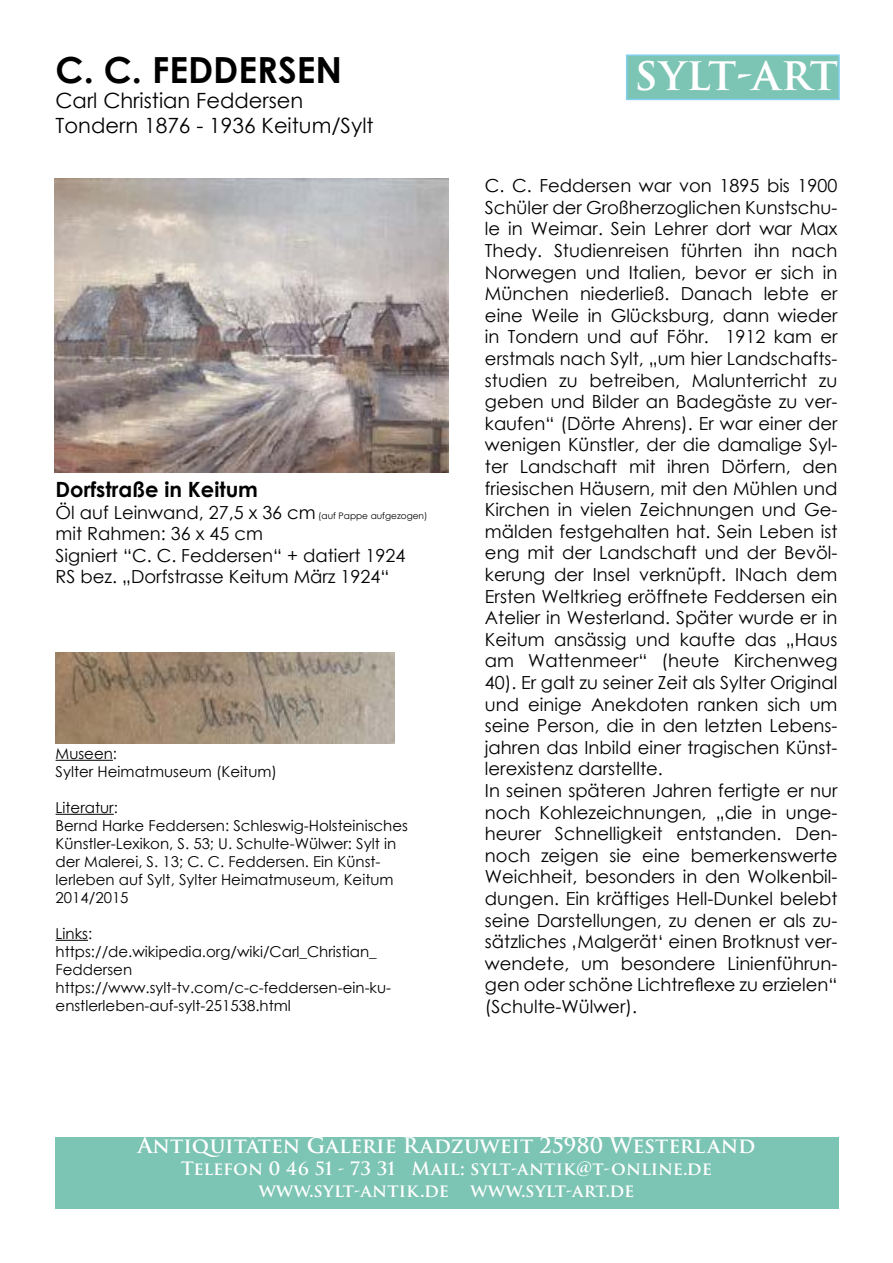
<style>
.page{position:relative;width:893px;height:1263px;background:#fff}
.page>*{position:absolute;margin:0;border:0;box-sizing:border-box;transform-origin:0 0}
.t1{font:600 45px "Trajan Pro 3";color:#fff}
.t2{font:700 36px "Century Gothic";color:#000}
.t3{font:21px/25.2px "Century Gothic";color:#000}
.t4{font:600 21px "Trajan Pro 3";color:#fff}
.t5{font:700 21px "Century Gothic";color:#000}
.t6{font:18px/21.6px "Century Gothic";color:#000}
.t7{font:600 18px/21.6px "Trajan Pro 3";color:#fff;text-align:center}
.t8{font:15px/18px "Century Gothic";color:#000}
.s1{font-size:9px}
</style>
<div class="page">
<hr style="left:56px;top:760px;width:57px;height:1px;background:#000">
<hr style="left:56px;top:814px;width:58px;height:1px;background:#000">
<hr style="left:56px;top:940px;width:32px;height:1px;background:#000">
<img style="left:54px;top:179px;width:394px;height:294px">
<img style="left:56px;top:653px;width:339px;height:90px">
<div style="left:55px;top:1137px;width:783px;height:72px;background:#7cc4b3"></div>
<div style="left:627px;top:55px;width:212px;height:44px;background:#7cc4b3"></div>
<div style="left:626px;top:54px;width:214px;height:46px;border:2px solid #83cff0"></div>
<h2 class="t2" style="left:56px;top:42px;width:288px">C. C. FEDDERSEN</h2>
<p class="t3" style="left:56px;top:87px;width:320px">Carl Christian Feddersen<br>Tondern 1876 - 1936 Keitum/Sylt</p>
<p class="t5" style="left:56px;top:473px;width:204px">Dorfstraße in Keitum</p>
<p class="t6" style="left:56px;top:501px;width:373px">Öl auf Leinwand, 27,5 x 36 cm <span class="s1">(auf Pappe aufgezogen) </span>mit Rahmen: 36 x 45 cm<br>Signiert “C. C. Feddersen“ + datiert 1924<br>RS bez. „Dorfstrasse Keitum März 1924“</p>
<p class="t8" style="left:56px;top:744px;width:223px">Museen:<br>Sylter Heimatmuseum (Keitum)</p>
<p class="t8" style="left:56px;top:798px;width:354px">Literatur:<br>Bernd Harke Feddersen: Schleswig-Holsteinisches Künstler-Lexikon, S. 53; U. Schulte-Wülwer: Sylt in der Malerei, S. 13; C. C. Feddersen. Ein Künst&shy;lerleben auf Sylt, Sylter Heimatmuseum, Keitum 2014/2015</p>
<p class="t8" style="left:56px;top:924px;width:337px">Links: https://de.wikipedia.org/wiki/Carl_Christian_<br>Feddersen https://www.sylt-tv.com/c-c-feddersen-ein-ku&shy;enstlerleben-auf-sylt-251538.html</p>
<h1 class="t1" style="left:635px;top:41px;width:205px">sylt-art</h1>
<p class="t6" style="left:485px;top:175px;width:354px">C. C. Feddersen war von 1895 bis 1900<br>Schüler der Großherzoglichen Kunstschu&shy;le in Weimar. Sein Lehrer dort war Max Thedy. Studienreisen führten ihn nach Norwegen und Italien, bevor er sich in München niederließ. Danach lebte er eine Weile in Glücksburg, dann wieder in Tondern und auf Föhr. 1912 kam er erstmals nach Sylt, „um hier Landschafts&shy;studien zu betreiben, Malunterricht zu geben und Bilder an Badegäste zu ver&shy;kaufen“ (Dörte Ahrens). Er war einer der wenigen Künstler, der die damalige Syl&shy;ter Landschaft mit ihren Dörfern, den friesischen Häusern, mit den Mühlen und Kirchen in vielen Zeichnungen und Ge&shy;mälden festgehalten hat. Sein Leben ist eng mit der Landschaft und der Bevöl&shy;kerung der Insel verknüpft. INach dem Ersten Weltkrieg eröffnete Feddersen ein Atelier in Westerland. Später wurde er in Keitum ansässig und kaufte das „Haus am Wattenmeer“ (heute Kirchenweg 40). Er galt zu seiner Zeit als Sylter Original und einige Anekdoten ranken sich um seine Person, die in den letzten Lebens&shy;jahren das Inbild einer tragischen Künst&shy;lerexistenz darstellte.<br>In seinen späteren Jahren fertigte er nur noch Kohlezeichnungen, „die in unge&shy;heurer Schnelligkeit entstanden. Den&shy;noch zeigen sie eine bemerkenswerte Weichheit, besonders in den Wolkenbil&shy;dungen. Ein kräftiges Hell-Dunkel belebt seine Darstellungen, zu denen er als zu&shy;sätzliches ‚Malgerät‘ einen Brotknust ver&shy;wendete, um besondere Linienführun&shy;gen oder schöne Lichtreflexe zu erzielen“ (Schulte-Wülwer).</p>
<p class="t4" style="left:138px;top:1130px;width:619px">Antiquitäten Galerie Radzuweit 25980 Westerland</p>
<p class="t7" style="left:181px;top:1158px;width:532px">Telefon 0 46 51 - 73 31 Mail: sylt-antik@t-online.de www.sylt-antik.de www.sylt-art.de</p>
</div>
